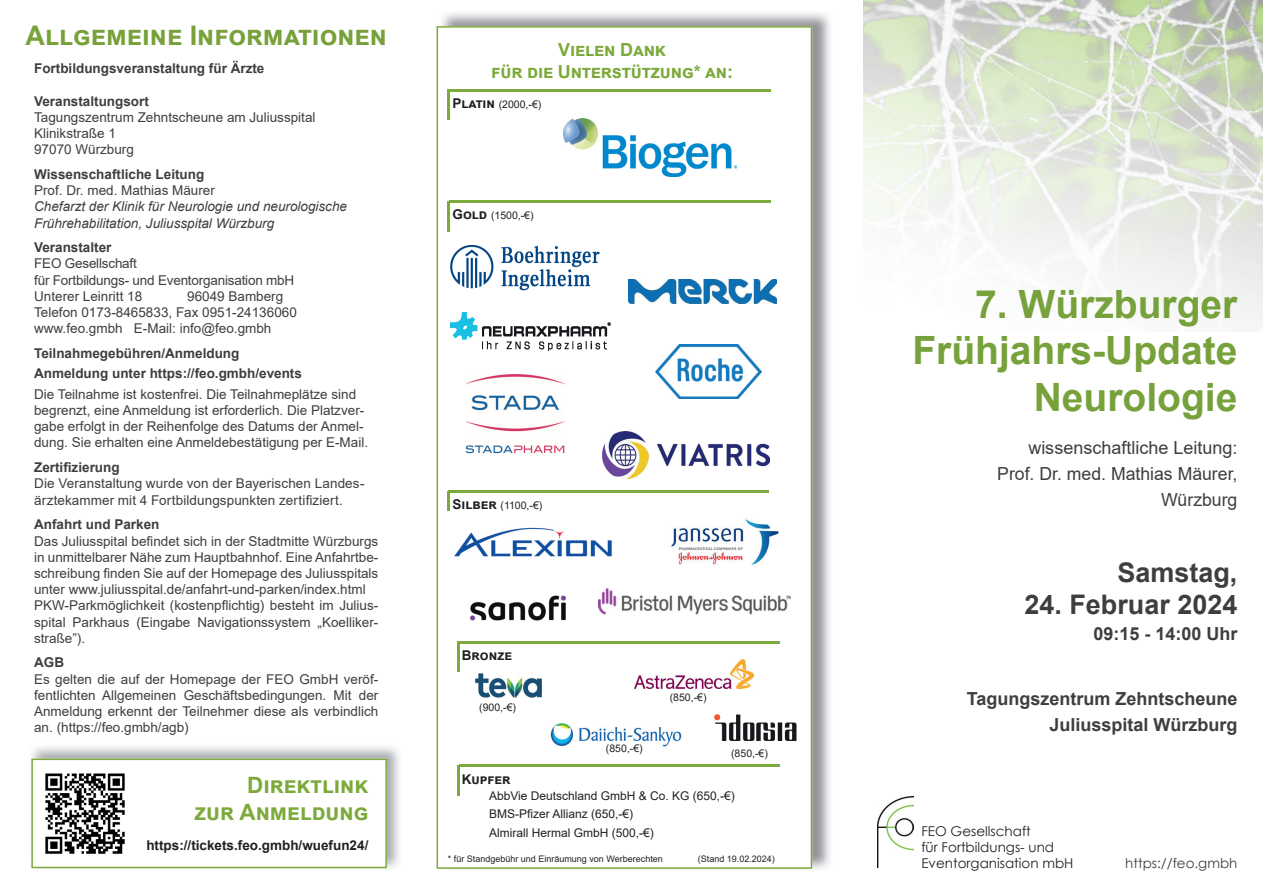
<style>
.page{position:relative;width:1263px;height:893px;background:#fff}
.page>*{position:absolute;margin:0;border:0;box-sizing:border-box;transform-origin:0 0}
.t1{font:700 39px/46.8px "Arial";color:#77a13b;text-align:right}
.t2{font:700 27px "Arial";color:#77a13a}
.t3{font:700 27px "Arial";color:#3e3e3f}
.t4{font:700 22.5px/27px "Arial";color:#7caa3a;text-align:right}
.t5{font:700 18px/25.8px "Arial";color:#3e3e3f;text-align:right}
.t6{font:18px/25.8px "Arial";color:#3e3e3f;text-align:right}
.t7{font:700 18px/21.6px "Arial";letter-spacing:-.01em;color:#7caa3a;text-align:center}
.t8{font:13.5px/16.2px "Arial";color:#3e3e3f}
.t9{font:700 13.5px/20.4px "Arial";color:#3e3e3f}
.t10{font:italic 13.5px/16.2px "Arial";color:#3e3e3f}
.t11{font:13.5px/16.2px "Century Gothic";color:#231f20}
.t12{font:700 13.5px "Arial";color:#231f20}
.t13{font:13.5px "Century Gothic";color:#3e3e3f}
.t14{font:12px/18.6px "Arial";color:#231f20}
.t15{font:10.5px "Arial";color:#231f20}
.t16{font:9px "Arial";color:#231f20}
.s1{font-weight:700;font-size:13.5px}
</style>
<div class="page">
<img style="left:863px;top:0;width:400px;height:332px">
<img style="left:878px;top:796px;width:35px;height:71px">
<img style="left:441px;top:13px;width:389px;height:856px">
<svg style="left:437px;top:26px;width:375px;height:843px"></svg>
<svg style="left:457px;top:641px;width:323px;height:31px"></svg>
<svg style="left:457px;top:765px;width:323px;height:30px"></svg>
<svg style="left:448px;top:490px;width:320px;height:32px"></svg>
<svg style="left:448px;top:201px;width:322px;height:30px"></svg>
<svg style="left:448px;top:89px;width:322px;height:31px"></svg>
<img style="left:628px;top:280px;width:148px;height:23px">
<img style="left:655px;top:344px;width:106px;height:55px">
<img style="left:450px;top:312px;width:160px;height:39px">
<img style="left:603px;top:432px;width:167px;height:46px">
<img style="left:450px;top:245px;width:151px;height:46px">
<img style="left:599px;top:587px;width:192px;height:29px">
<img style="left:446px;top:512px;width:174px;height:55px">
<img style="left:463px;top:371px;width:104px;height:84px">
<img style="left:563px;top:118px;width:174px;height:59px">
<img style="left:453px;top:584px;width:131px;height:49px">
<img style="left:540px;top:712px;width:152px;height:44px">
<img style="left:705px;top:704px;width:102px;height:40px">
<img style="left:655px;top:514px;width:130px;height:62px">
<img style="left:475px;top:673px;width:67px;height:24px">
<img style="left:31px;top:747px;width:368px;height:122px">
<svg style="left:31px;top:759px;width:356px;height:109px"></svg>
<img style="left:634px;top:660px;width:120px;height:29px">
<h2 class="t2" style="left:26px;top:17px;width:363px">ALLGEMEINE INFORMATIONEN</h2>
<p class="t9" style="left:34px;top:58px;width:232px">Fortbildungsveranstaltung für Ärzte</p>
<p class="t9" style="left:34px;top:91px;width:116px">Veranstaltungsort</p>
<p class="t8" style="left:34px;top:109px;width:283px">Tagungszentrum Zehntscheune am Juliusspital<br>Klinikstraße 1<br>97070 Würzburg</p>
<p class="t9" style="left:34px;top:164px;width:172px">Wissenschaftliche Leitung</p>
<p class="t8" style="left:34px;top:182px;width:182px">Prof. Dr. med. Mathias Mäurer</p>
<p class="t10" style="left:34px;top:199px;width:314px">Chefarzt der Klinik für Neurologie und neurologische<br>Frührehabilitation, Juliusspital Würzburg</p>
<p class="t9" style="left:34px;top:237px;width:79px">Veranstalter</p>
<p class="t8" style="left:34px;top:256px;width:262px">FEO Gesellschaft<br>für Fortbildungs- und Eventorganisation mbH<br>Unterer Leinritt 18</p>
<p class="t8" style="left:34px;top:288px;width:264px;text-indent:153px">96049 Bamberg<br>Telefon 0173-8465833, Fax 0951-24136060 www.feo.gmbh E-Mail: info@feo.gmbh</p>
<p class="t9" style="left:34px;top:343px;width:269px">Teilnahmegebühren/Anmeldung<br>Anmeldung unter https://feo.gmbh/events</p>
<p class="t8" style="left:34px;top:386px;width:335px">Die Teilnahme ist kostenfrei. Die Teilnahmeplätze sind begrenzt, eine Anmeldung ist erforderlich. Die Platzver&shy;gabe erfolgt in der Reihenfolge des Datums der Anmel&shy;dung. Sie erhalten eine Anmeldebestätigung per E-Mail.</p>
<p class="t9" style="left:34px;top:457px;width:87px">Zertifizierung</p>
<p class="t8" style="left:34px;top:475px;width:332px">Die Veranstaltung wurde von der Bayerischen Landes&shy;ärztekammer mit 4 Fortbildungspunkten zertifiziert.</p>
<p class="t9" style="left:34px;top:514px;width:127px">Anfahrt und Parken</p>
<p class="t8" style="left:34px;top:533px;width:346px">Das Juliusspital befindet sich in der Stadtmitte Würzburgs in unmittelbarer Nähe zum Hauptbahnhof. Eine Anfahrtbe&shy;schreibung finden Sie auf der Homepage des Juliusspitals unter www.juliusspital.de/anfahrt-und-parken/index.html PKW-Parkmöglichkeit (kostenpflichtig) besteht im Julius&shy;spital Parkhaus (Eingabe Navigationssystem „Koelliker&shy;straße”).</p>
<p class="t9" style="left:34px;top:653px;width:31px">AGB</p>
<p class="t8" style="left:34px;top:671px;width:346px;text-align:justify">Es gelten die auf der Homepage der FEO GmbH veröf&shy;fentlichten Allgemeinen Geschäftsbedingungen. Mit der Anmeldung erkennt der Teilnehmer diese als verbindlich an. (https://feo.gmbh/agb)</p>
<h3 class="t4" style="left:195px;top:772px;width:175px">DIREKTLINK<br>ZUR ANMELDUNG</h3>
<p class="t12" style="left:146px;top:836px;width:224px">https://tickets.feo.gmbh/wuefun24/</p>
<h3 class="t7" style="left:491px;top:39px;width:243px">VIELEN DANK<br>FÜR DIE UNTERSTÜTZUNG* AN:</h3>
<p class="t15" style="left:452px;top:97px;width:90px"><span class="s1">PLATIN</span> (2000,-€)</p>
<p class="t15" style="left:452px;top:208px;width:83px"><span class="s1">GOLD</span> (1500,-€)</p>
<p class="t15" style="left:452px;top:498px;width:91px"><span class="s1">SILBER</span> (1100,-€)</p>
<p class="t12" style="left:462px;top:646px;width:52px">BRONZE</p>
<p class="t15" style="left:479px;top:700px;width:38px">(900,-€)</p>
<p class="t12" style="left:462px;top:769px;width:50px">KUPFER</p>
<p class="t15" style="left:606px;top:741px;width:38px">(850,-€)</p>
<p class="t15" style="left:670px;top:690px;width:38px">(850,-€)</p>
<p class="t15" style="left:731px;top:746px;width:38px">(850,-€)</p>
<p class="t14" style="left:489px;top:786px;width:247px">AbbVie Deutschland GmbH &amp; Co. KG (650,-€)<br>BMS-Pfizer Allianz (650,-€)<br>Almirall Hermal GmbH (500,-€)</p>
<p class="t16" style="left:448px;top:852px;width:216px">* für Standgebühr und Einräumung von Werberechten</p>
<p class="t16" style="left:698px;top:852px;width:79px">(Stand 19.02.2024)</p>
<h1 class="t1" style="left:912px;top:281px;width:327px">7. Würzburger<br>Frühjahrs-Update<br>Neurologie</h1>
<h3 class="t6" style="left:997px;top:435px;width:242px">wissenschaftliche Leitung:<br>Prof. Dr. med. Mathias Mäurer,<br>Würzburg</h3>
<h2 class="t3" style="left:1117px;top:553px;width:122px">Samstag,</h2>
<h2 class="t3" style="left:1024px;top:586px;width:215px">24. Februar 2024</h2>
<h3 class="t5" style="left:1093px;top:621px;width:146px">09:15 - 14:00 Uhr</h3>
<h3 class="t5" style="left:967px;top:686px;width:272px">Tagungszentrum Zehntscheune<br>Juliusspital Würzburg</h3>
<p class="t11" style="left:921px;top:822px;width:154px">FEO Gesellschaft<br>für Fortbildungs- und<br>Eventorganisation mbH</p>
<p class="t13" style="left:1125px;top:854px;width:114px">https://feo.gmbh</p>
</div>
